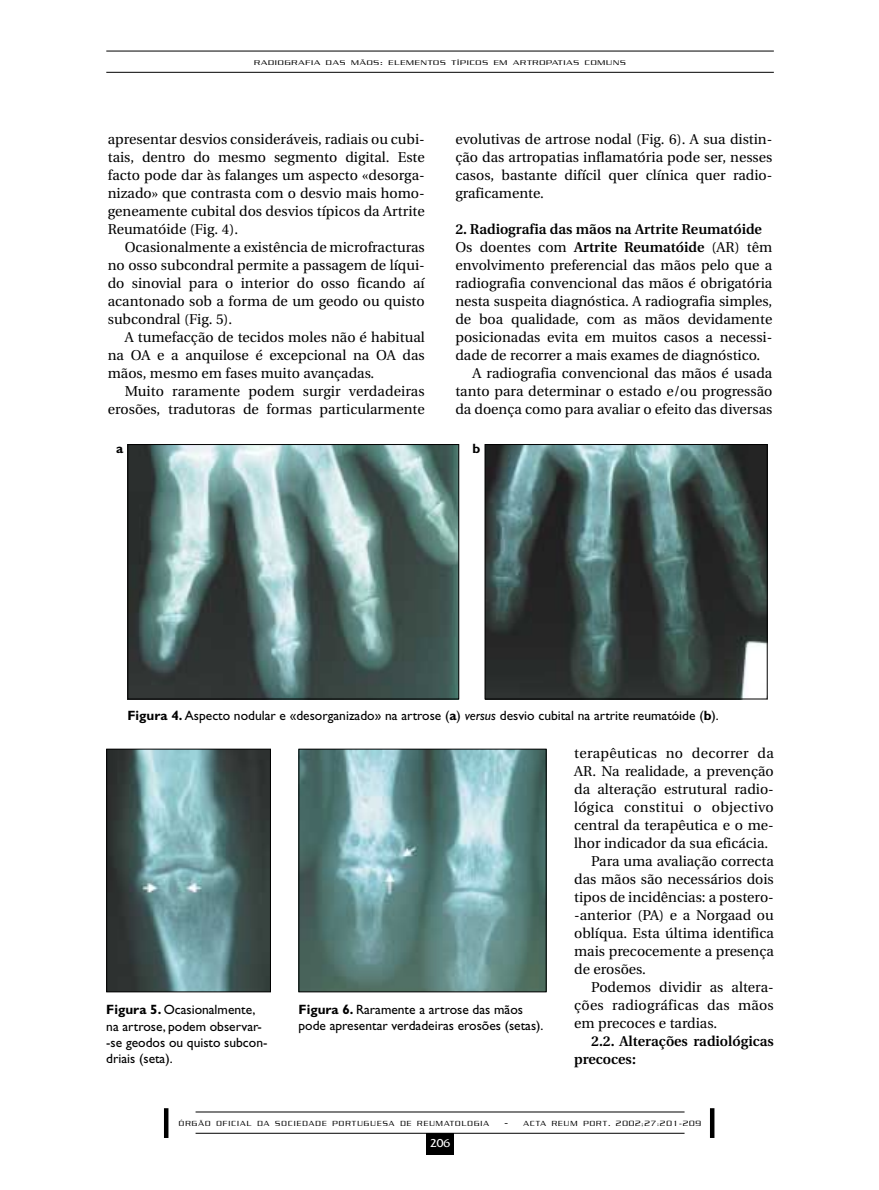
<style>
.page{position:relative;width:879px;height:1190px;background:#fff}
.page>*{position:absolute;margin:0;border:0;box-sizing:border-box;transform-origin:0 0}
.t1{font:14.25px/18px "Utopia";color:#000;text-align:justify}
.t2{font:600 14.25px/18px "Utopia";color:#000}
.t3{font:14.25px "Utopia";letter-spacing:.02em;color:#000}
.t4{font:13.5px/16.2px "Gill Sans";color:#000}
.t5{font:700 13.5px "Gill Sans";color:#000}
.t6{font:12px "Friz Quadrata";color:#fff}
.t7{font:7.5px "Julius";letter-spacing:.11em;color:#000}
.t8{font:7.35px "Julius";letter-spacing:.15em;color:#000}
.t9{font:6.75px "Julius";letter-spacing:.1em;color:#000;scale:1.2 1}
.s1{font-size:9px}
.s2{font-weight:600}
.s3{font-weight:700}
.s4{font-style:italic}
.s5{font-size:9.75px}
.s6{font-size:7.35px}
</style>
<div class="page">
<hr style="left:196px;top:1111px;width:489px;height:1px;background:#000">
<hr style="left:196px;top:1133px;width:489px;height:1px;background:#000">
<div style="left:426px;top:1133px;width:28px;height:21px;background:#000"></div>
<hr style="left:164px;top:1108px;width:4px;height:30px;background:#000">
<hr style="left:710px;top:1108px;width:4px;height:30px;background:#000">
<hr style="left:106px;top:51px;width:668px;height:1px;background:#000">
<hr style="left:106px;top:72px;width:668px;height:1px;background:#000">
<img style="left:129px;top:446px;width:328px;height:251px">
<div style="left:127px;top:444px;width:332px;height:255px;border:1px solid #000"></div>
<img style="left:487px;top:446px;width:279px;height:251px">
<div style="left:485px;top:444px;width:283px;height:255px;border:1px solid #000"></div>
<img style="left:108px;top:750px;width:161px;height:240px">
<div style="left:106px;top:748px;width:165px;height:244px;border:1px solid #000"></div>
<img style="left:301px;top:750px;width:244px;height:240px">
<div style="left:299px;top:748px;width:248px;height:244px;border:1px solid #000"></div>
<p class="t9" style="left:254px;top:60px;width:311px">RADIOGRAFIA DAS MÃOS<span class="s1">:</span> ELEMENTOS TÍPICOS EM ARTROPATIAS COMUNS</p>
<p class="t1" style="left:108px;top:131px;width:318px">apresentar desvios consideráveis, radiais ou cubi&shy;tais, dentro do mesmo segmento digital. Este facto pode dar às falanges um aspecto «desorga&shy;nizado» que contrasta com o desvio mais homo&shy;geneamente cubital dos desvios típicos da Artrite Reumatóide (Fig. 4).</p>
<p class="t1" style="left:108px;top:239px;width:318px;text-indent:17px">Ocasionalmente a existência de microfracturas no osso subcondral permite a passagem de líqui&shy;do sinovial para o interior do osso ficando aí acantonado sob a forma de um geodo ou quisto subcondral (Fig. 5).</p>
<p class="t1" style="left:108px;top:329px;width:318px;text-indent:17px">A tumefacção de tecidos moles não é habitual na OA e a anquilose é excepcional na OA das mãos, mesmo em fases muito avançadas.</p>
<p class="t1" style="left:108px;top:383px;width:318px;text-align:right">Muito raramente podem surgir verdadeiras erosões, tradutoras de formas particularmente</p>
<p class="t1" style="left:455px;top:131px;width:318px">evolutivas de artrose nodal (Fig. 6). A sua distin&shy;ção das artropatias inflamatória pode ser, nesses casos, bastante difícil quer clínica quer radio&shy;graficamente.</p>
<p class="t2" style="left:455px;top:221px;width:308px">2. Radiografia das mãos na Artrite Reumatóide</p>
<p class="t1" style="left:455px;top:239px;width:318px">Os doentes com <span class="s2">Artrite Reumatóide</span> (AR) têm</p>
<p class="t1" style="left:455px;top:257px;width:318px">envolvimento preferencial das mãos pelo que a</p>
<p class="t1" style="left:455px;top:275px;width:318px">radiografia convencional das mãos é obrigatória</p>
<p class="t1" style="left:455px;top:293px;width:318px">nesta suspeita diagnóstica. A radiografia simples,</p>
<p class="t1" style="left:455px;top:311px;width:318px">de boa qualidade, com as mãos devidamente</p>
<p class="t1" style="left:455px;top:329px;width:318px">posicionadas evita em muitos casos a necessi-</p>
<p class="t1" style="left:455px;top:347px;width:306px">dade de recorrer a mais exames de diagnóstico.</p>
<p class="t1" style="left:472px;top:365px;width:301px">A radiografia convencional das mãos é usada</p>
<p class="t1" style="left:455px;top:383px;width:318px">tanto para determinar o estado e/ou progressão</p>
<p class="t1" style="left:455px;top:401px;width:318px">da doença como para avaliar o efeito das diversas</p>
<p class="t5" style="left:116px;top:444px;width:9px">a</p>
<p class="t5" style="left:473px;top:444px;width:9px">b</p>
<p class="t4" style="left:127px;top:709px;width:593px"><span class="s3">Figura 4.</span> Aspecto nodular e «desorganizado» na artrose (<span class="s3">a</span>) <span class="s4">versus</span> desvio cubital na artrite reumatóide (<span class="s3">b</span>).</p>
<p class="t4" style="left:106px;top:1003px;width:163px"><span class="s3">Figura 5.</span> Ocasionalmente, na artrose, podem observar--se geodos ou quisto subcon&shy;driais (seta).</p>
<p class="t4" style="left:299px;top:1002px;width:246px"><span class="s3">Figura 6.</span> Raramente a artrose das mãos pode apresentar verdadeiras erosões (setas).</p>
<p class="t3" style="left:574px;top:747px;width:201px">terapêuticas no decorrer da</p>
<p class="t1" style="left:574px;top:763px;width:201px">AR. Na realidade, a prevenção</p>
<p class="t1" style="left:574px;top:781px;width:201px">da alteração estrutural radio-</p>
<p class="t3" style="left:574px;top:801px;width:201px">lógica constitui o objectivo</p>
<p class="t1" style="left:574px;top:817px;width:201px">central da terapêutica e o me-</p>
<p class="t1" style="left:574px;top:835px;width:196px">lhor indicador da sua eficácia.</p>
<p class="t1" style="left:591px;top:853px;width:184px">Para uma avaliação correcta</p>
<p class="t1" style="left:574px;top:871px;width:201px">das mãos são necessários dois</p>
<p class="t1" style="left:574px;top:889px;width:201px">tipos de incidências: a postero-</p>
<p class="t1" style="left:574px;top:907px;width:201px">-anterior (PA) e a Norgaad ou</p>
<p class="t1" style="left:574px;top:925px;width:201px">oblíqua. Esta última identifica</p>
<p class="t1" style="left:574px;top:943px;width:201px">mais precocemente a presença</p>
<p class="t1" style="left:574px;top:961px;width:73px">de erosões.</p>
<p class="t1" style="left:591px;top:979px;width:184px">Podemos dividir as altera-</p>
<p class="t3" style="left:574px;top:999px;width:201px">ções radiográficas das mãos</p>
<p class="t1" style="left:574px;top:1015px;width:144px">em precoces e tardias.</p>
<p class="t2" style="left:574px;top:1033px;width:201px;text-indent:17px">2.2. Alterações radiológicas precoces:</p>
<p class="t8" style="left:179px;top:1120px;width:312px">ÓRGÃO OFICIAL DA SOCIEDADE PORTUGUESA DE REUMATOLOGIA</p>
<p class="t7" style="left:504px;top:1120px;width:198px"><span class="s5">-</span> <span class="s6">ACTA REUM PORT</span><span class="s5">.</span> 2002;27:201-209</p>
<p class="t6" style="left:430px;top:1138px;width:22px">206</p>
</div>
